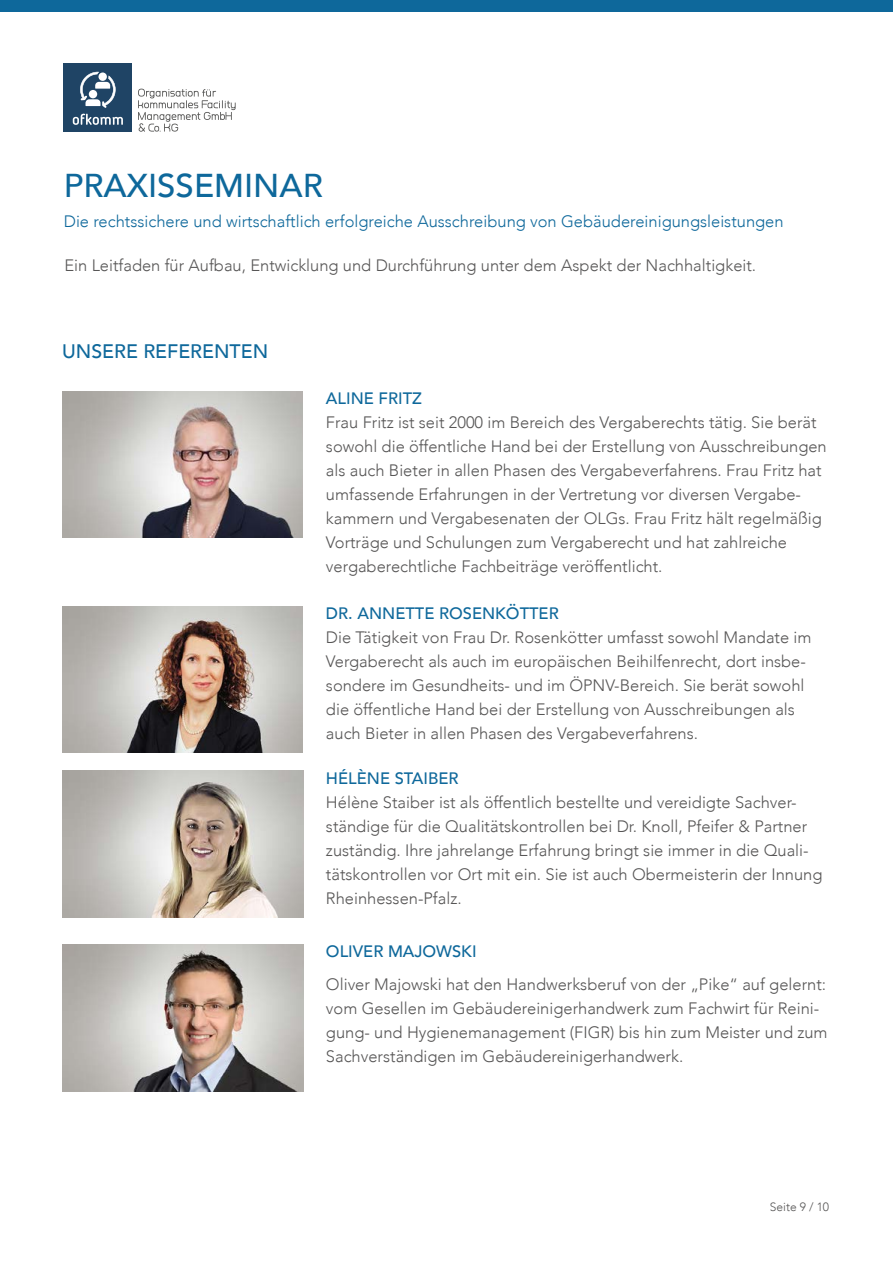
<style>
.page{position:relative;width:893px;height:1263px;background:#fff}
.page>*{position:absolute;margin:0;border:0;box-sizing:border-box;transform-origin:0 0}
.t1{font:500 33px "Avenir";color:#0e689b}
.t2{font:500 19.5px "Avenir";color:#0e689b}
.t3{font:300 16.5px/24px "Avenir";color:#575656}
.t4{font:300 16.5px "Avenir";color:#0e689b}
.t5{font:500 16.5px "Avenir";color:#0e689b}
.t6{font:300 12px "Avenir";color:#575656}
</style>
<div class="page">
<div style="left:0;top:0;width:893px;height:11px;background:#0e689b"></div>
<div style="left:64px;top:64px;width:68px;height:68px;background:#1f4465"></div>
<svg style="left:73px;top:114px;width:50px;height:11px"></svg>
<svg style="left:80px;top:72px;width:36px;height:36px"></svg>
<svg style="left:138px;top:89px;width:98px;height:43px"></svg>
<img style="left:62px;top:945px;width:241px;height:146px">
<img style="left:62px;top:771px;width:241px;height:146px">
<img style="left:62px;top:606px;width:241px;height:146px">
<img style="left:62px;top:392px;width:241px;height:146px">
<h1 class="t1" style="left:64px;top:157px;width:261px">PRAXISSEMINAR</h1>
<p class="t4" style="left:64px;top:212px;width:721px">Die rechtssichere und wirtschaftlich erfolgreiche Ausschreibung von Gebäudereinigungsleistungen</p>
<p class="t3" style="left:64px;top:253px;width:693px">Ein Leitfaden für Aufbau, Entwicklung und Durchführung unter dem Aspekt der Nachhaltigkeit.</p>
<p class="t2" style="left:62px;top:334px;width:208px">UNSERE REFERENTEN</p>
<p class="t5" style="left:326px;top:384px;width:97px">ALINE FRITZ</p>
<p class="t3" style="left:326px;top:410px;width:502px">Frau Fritz ist seit 2000 im Bereich des Vergaberechts tätig. Sie berät sowohl die öffentliche Hand bei der Erstellung von Ausschreibungen als auch Bieter in allen Phasen des Vergabeverfahrens. Frau Fritz hat umfassende Erfahrungen in der Vertretung vor diversen Vergabe&shy;kammern und Vergabesenaten der OLGs. Frau Fritz hält regelmäßig Vorträge und Schulungen zum Vergaberecht und hat zahlreiche vergaberechtliche Fachbeiträge veröffentlicht.</p>
<p class="t5" style="left:326px;top:598px;width:234px">DR. ANNETTE ROSENKÖTTER</p>
<p class="t3" style="left:326px;top:625px;width:487px">Die Tätigkeit von Frau Dr. Rosenkötter umfasst sowohl Mandate im Vergaberecht als auch im europäischen Beihilfenrecht, dort insbe&shy;sondere im Gesundheits- und im ÖPNV-Bereich. Sie berät sowohl die öffentliche Hand bei der Erstellung von Ausschreibungen als auch Bieter in allen Phasen des Vergabeverfahrens.</p>
<p class="t5" style="left:326px;top:764px;width:134px">HÉLÈNE STAIBER</p>
<p class="t3" style="left:326px;top:790px;width:498px">Hélène Staiber ist als öffentlich bestellte und vereidigte Sachver&shy;ständige für die Qualitätskontrollen bei Dr. Knoll, Pfeifer &amp; Partner zuständig. Ihre jahrelange Erfahrung bringt sie immer in die Quali&shy;tätskontrollen vor Ort mit ein. Sie ist auch Obermeisterin der Innung Rheinhessen-Pfalz.</p>
<p class="t5" style="left:326px;top:937px;width:152px">OLIVER MAJOWSKI</p>
<p class="t3" style="left:326px;top:972px;width:503px">Oliver Majowski hat den Handwerksberuf von der „Pike“ auf gelernt: vom Gesellen im Gebäudereinigerhandwerk zum Fachwirt für Reini&shy;gung- und Hygienemanagement (FIGR) bis hin zum Meister und zum Sachverständigen im Gebäudereinigerhandwerk.</p>
<p class="t6" style="left:770px;top:1200px;width:61px">Seite 9 / 10</p>
</div>
